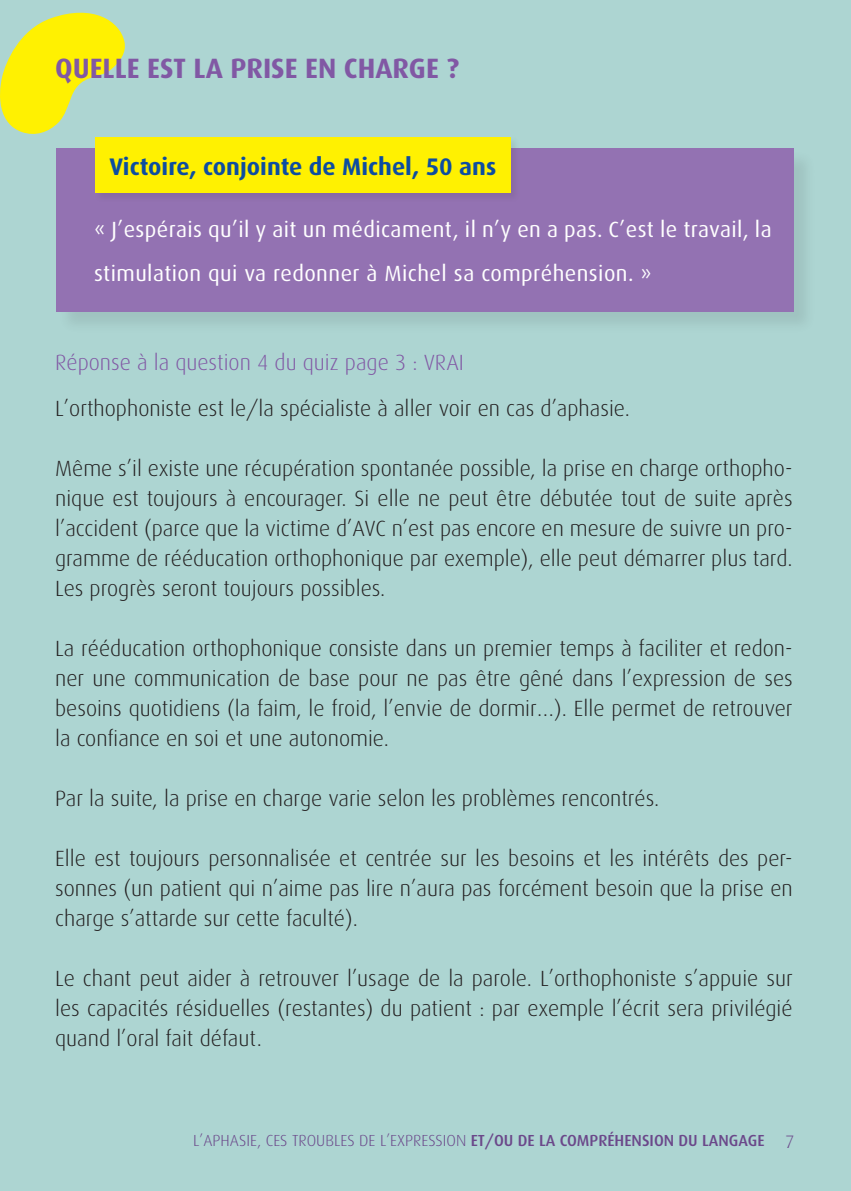
<style>
.page{position:relative;width:851px;height:1191px;background:#fff}
.page>*{position:absolute;margin:0;border:0;box-sizing:border-box;transform-origin:0 0}
.t1{font:700 28px "Dax";color:#8158a4}
.t2{font:700 24px "Dax";color:#0d4da1}
.t3{font:300 22px/30px "Dax";color:#231f20;text-align:justify}
.t4{font:22px/44px "Dax";letter-spacing:.02em;color:#fff}
.t5{font:300 22px "Dax";color:#8158a4}
.t6{font:300 16px "Dax";color:#6b488a}
.s1{font-weight:500}
.s2{font-size:18px}
</style>
<div class="page">
<div style="left:0;top:0;width:850px;height:1191px;background:#add5d2"></div>
<div style="left:57px;top:149px;width:759px;height:185px;background:#a4cac7"></div>
<div style="left:57px;top:149px;width:737px;height:163px;background:#9372b2"></div>
<div style="left:93px;top:135px;width:427px;height:68px;background:#231f20;opacity:.1"></div>
<div style="left:95px;top:137px;width:415px;height:56px;background:#fff101"></div>
<svg style="left:0;top:12px;width:127px;height:125px"></svg>
<p class="t1" style="left:55px;top:52px;width:405px">QUELLE EST LA PRISE EN CHARGE ?</p>
<p class="t2" style="left:109px;top:153px;width:388px">Victoire, conjointe de Michel, 50 ans</p>
<p class="t4" style="left:94px;top:208px;width:679px">« J’espérais qu’il y ait un médicament, il n’y en a pas. C’est le travail, la stimulation qui va redonner à Michel sa compréhension. »</p>
<p class="t5" style="left:55px;top:350px;width:410px">Réponse à la question 4 du quiz page 3 : VRAI</p>
<p class="t3" style="left:55px;top:394px;width:576px">L’orthophoniste est le/la spécialiste à aller voir en cas d’aphasie.</p>
<p class="t3" style="left:55px;top:454px;width:738px">Même s’il existe une récupération spontanée possible, la prise en charge orthopho&shy;nique est toujours à encourager. Si elle ne peut être débutée tout de suite après l’accident (parce que la victime d’AVC n’est pas encore en mesure de suivre un pro&shy;gramme de rééducation orthophonique par exemple), elle peut démarrer plus tard.<br>Les progrès seront toujours possibles.</p>
<p class="t3" style="left:55px;top:634px;width:739px">La rééducation orthophonique consiste dans un premier temps à faciliter et redon&shy;ner une communication de base pour ne pas être gêné dans l’expression de ses besoins quotidiens (la faim, le froid, l’envie de dormir…). Elle permet de retrouver la confiance en soi et une autonomie.</p>
<p class="t3" style="left:55px;top:784px;width:605px">Par la suite, la prise en charge varie selon les problèmes rencontrés.</p>
<p class="t3" style="left:55px;top:844px;width:739px">Elle est toujours personnalisée et centrée sur les besoins et les intérêts des per&shy;sonnes (un patient qui n’aime pas lire n’aura pas forcément besoin que la prise en charge s’attarde sur cette faculté).</p>
<p class="t3" style="left:55px;top:964px;width:739px">Le chant peut aider à retrouver l’usage de la parole. L’orthophoniste s’appuie sur les capacités résiduelles (restantes) du patient : par exemple l’écrit sera privilégié quand l’oral fait défaut.</p>
<p class="t6" style="left:193px;top:1131px;width:602px">L’APHASIE, CES TROUBLES DE L’EXPRESSION <span class="s1">ET/OU DE LA COMPRÉHENSION DU LANGAGE</span> <span class="s2">7</span></p>
</div>
